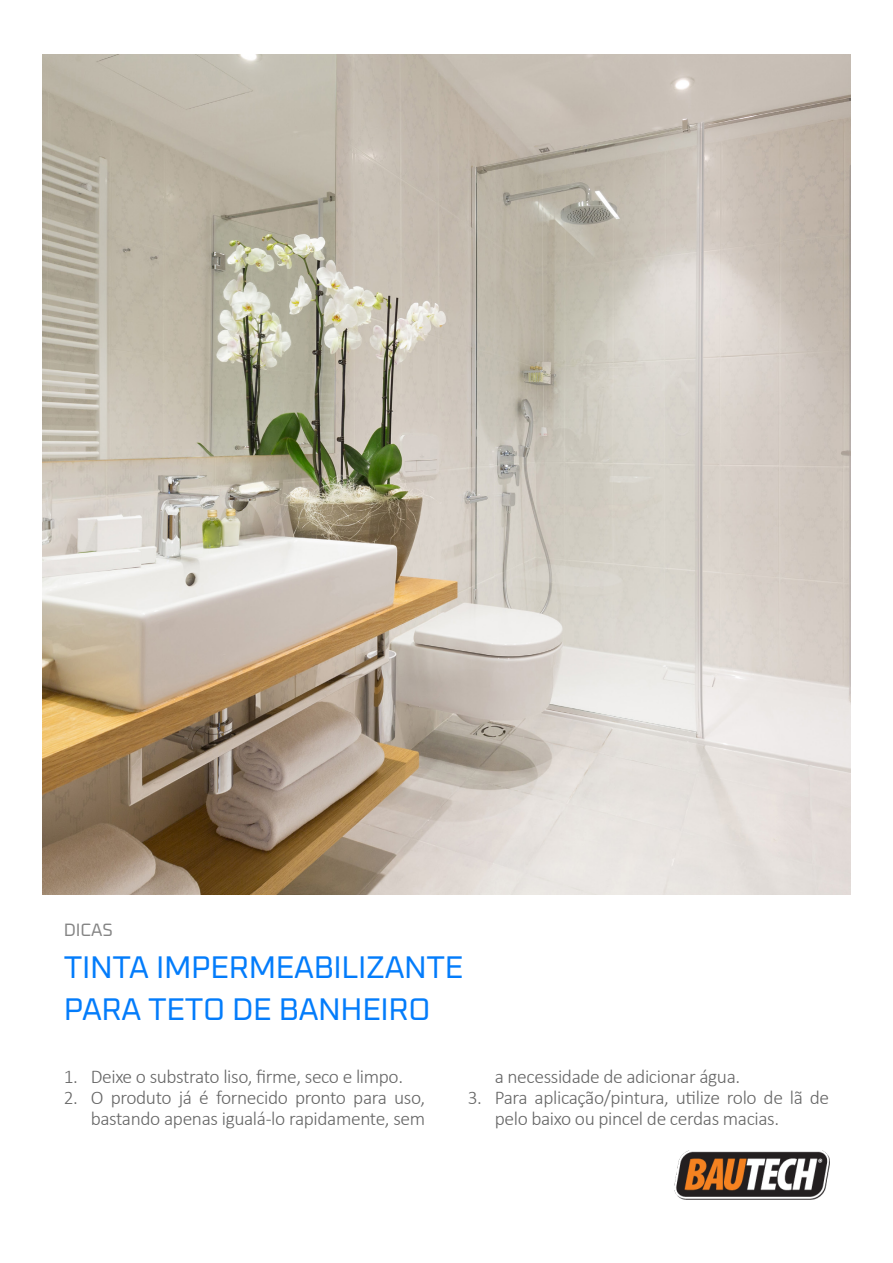
<style>
.page{position:relative;width:893px;height:1263px;background:#fff}
.page>*{position:absolute;margin:0;border:0;box-sizing:border-box;transform-origin:0 0}
.t1{font:31.5px/42px "Oxanium";letter-spacing:-.01em;color:#037cfb}
.t2{font:300 19.5px/21px "Calibri";letter-spacing:-.02em;color:#666;text-align:right}
.t3{font:18px "Oxanium";letter-spacing:-.01em;color:#858585}
</style>
<div class="page">
<img style="left:43px;top:54px;width:807px;height:840px">
<img style="left:674px;top:1150px;width:155px;height:49px">
<p class="t3" style="left:64px;top:919px;width:51px">DICAS</p>
<p class="t1" style="left:64px;top:945px;width:401px">TINTA IMPERMEABILIZANTE<br>PARA TETO DE BANHEIRO</p>
<p class="t2" style="left:64px;top:1066px;width:341px">1. Deixe o substrato liso, firme, seco e limpo.</p>
<p class="t2" style="left:64px;top:1087px;width:363px">2. O produto já é fornecido pronto para uso, bastando apenas igualá-lo rapidamente, sem</p>
<p class="t2" style="left:495px;top:1066px;width:247px">a necessidade de adicionar água.</p>
<p class="t2" style="left:495px;top:1087px;width:336px;text-align:left;text-indent:-27px">3. Para aplicação/pintura, utilize rolo de lã de pelo baixo ou pincel de cerdas macias.</p>
</div>
